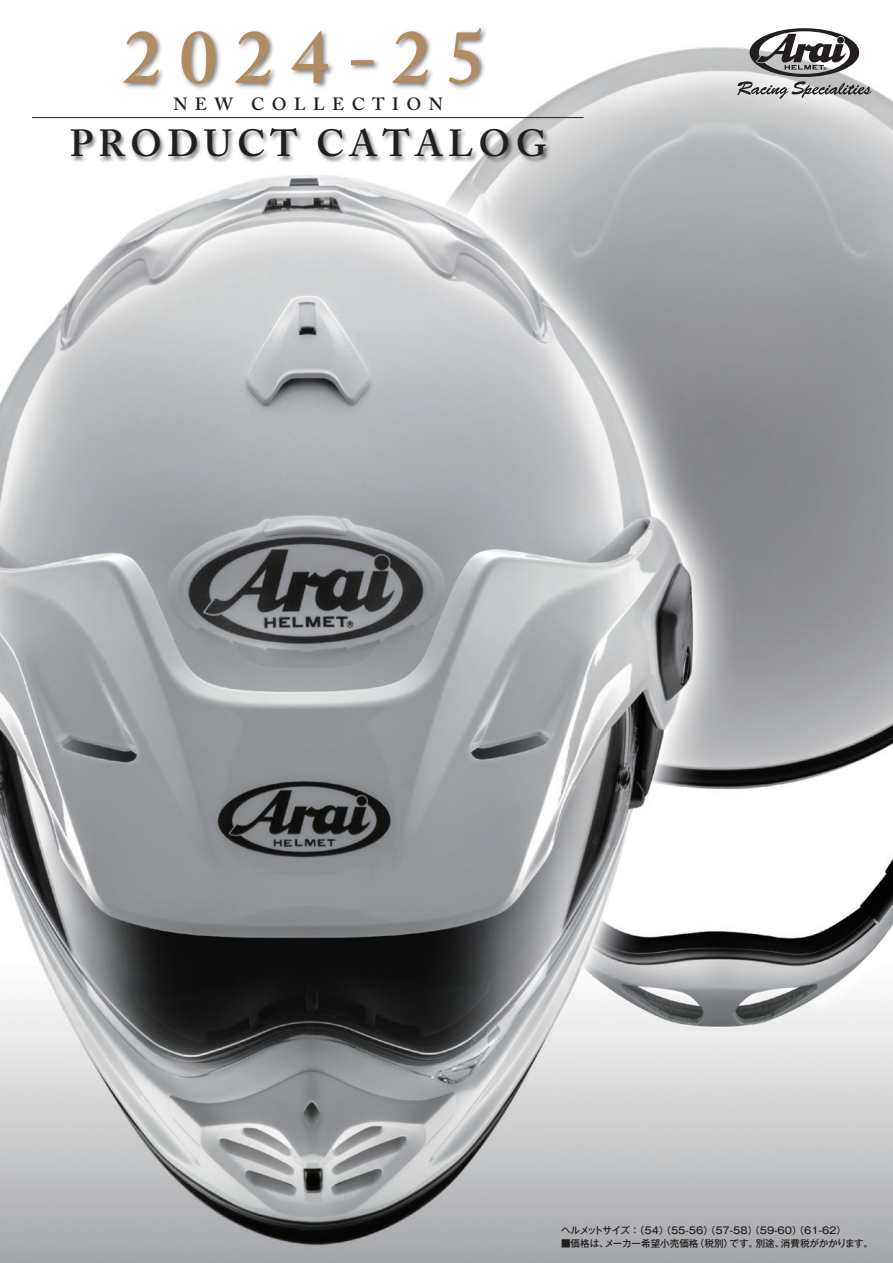
<style>
.page{position:relative;width:893px;height:1263px;background:#fff}
.page>*{position:absolute;margin:0;border:0;box-sizing:border-box;transform-origin:0 0}
.t1{font:600 75.6px "Adobe Caslon Pro";letter-spacing:.24em;color:#b18c62}
.t2{font:600 37.5px "Adobe Caslon Pro";letter-spacing:.14em;color:#231f20}
.t3{font:600 17.55px "Adobe Caslon Pro";letter-spacing:.42em;color:#231f20}
.t4{font:500 9.6px "Gothic MB101 Pro";color:#231f20}
</style>
<div class="page">
<img style="left:0;top:47px;width:893px;height:1216px">
<img style="left:119px;top:28px;width:375px;height:94px">
<img style="left:67px;top:122px;width:488px;height:68px">
<hr style="left:32px;top:117px;width:552px;height:1px;background:#231f20">
<svg style="left:737px;top:28px;width:134px;height:71px"></svg>
<h1 class="t1" style="left:123px;top:13px;width:363px">2024-25</h1>
<h3 class="t3" style="left:173px;top:94px;width:271px">NEW COLLECTION</h3>
<h2 class="t2" style="left:70px;top:121px;width:479px">PRODUCT CATALOG</h2>
<p class="t4" style="left:561px;top:1222px;width:287px">ヘルメットサイズ：（54）（55-56）（57-58）（59-60）（61-62）</p>
<p class="t4" style="left:561px;top:1236px;width:314px">■価格は、メーカー希望小売価格（税別）です。別途、消費税がかかります。</p>
</div>
